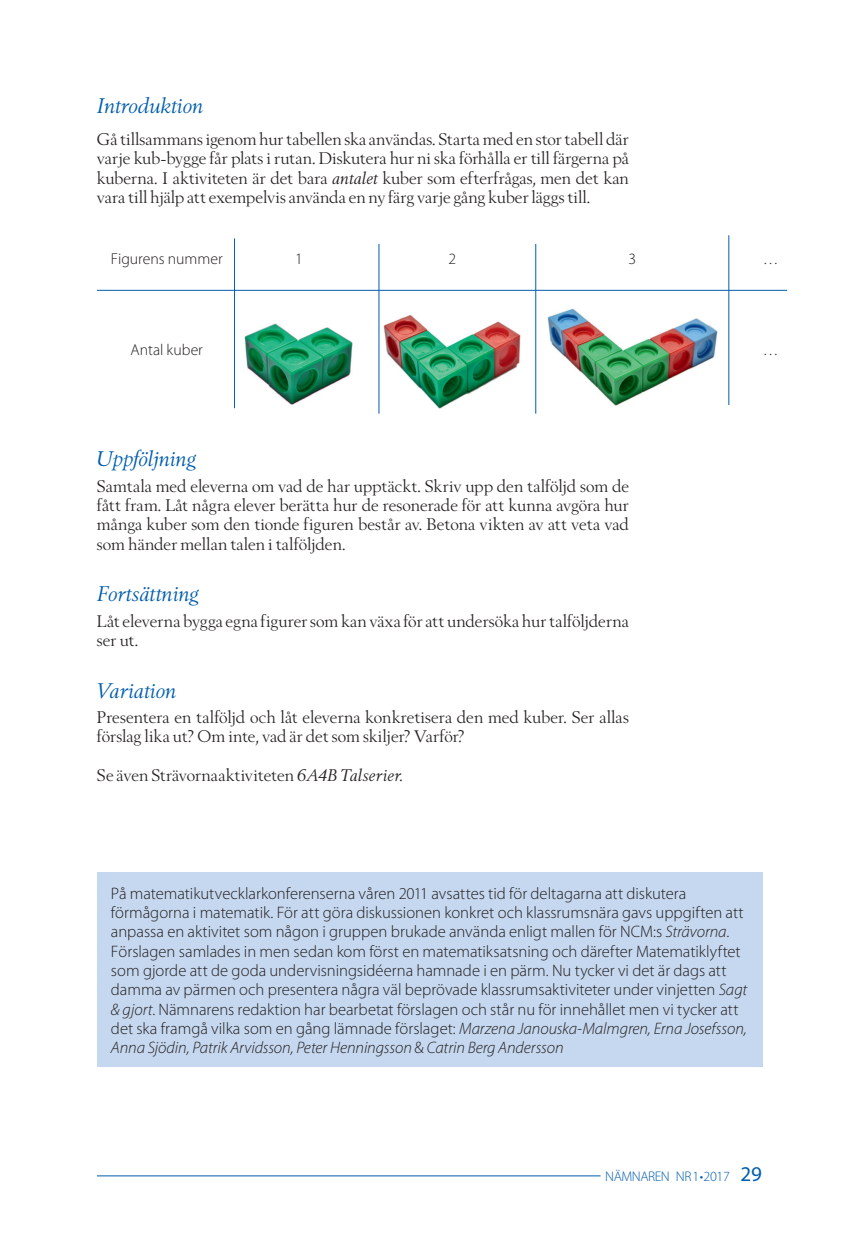
<style>
.page{position:relative;width:859px;height:1241px;background:#fff}
.page>*{position:absolute;margin:0;border:0;box-sizing:border-box;transform-origin:0 0}
.t1{font:italic 21px "Berling Nova Display Pro";letter-spacing:-.01em;color:#015dad}
.t2{font:16.62px/19.2px "Berling Nova Display Pro";letter-spacing:.005em;color:#231f20;text-align:justify}
.t3{font:300 16.62px/19.2px "Myriad Pro";letter-spacing:-.005em;color:#231f20}
.t4{font:300 15.75px "Myriad Pro";color:#231f20}
.t5{font:300 14px "Myriad Pro";letter-spacing:-.03em;color:#015dad}
.s1{font-style:italic}
.s2{font-weight:400;font-size:21px}
</style>
<div class="page">
<div style="left:97px;top:872px;width:664px;height:194px;background:#c6d8ef"></div>
<hr style="left:97px;top:290px;width:689px;height:1px;background:#015dad">
<hr style="left:234px;top:238px;width:1px;height:170px;background:#015dad">
<hr style="left:378px;top:244px;width:1px;height:169px;background:#015dad">
<hr style="left:535px;top:244px;width:1px;height:169px;background:#015dad">
<hr style="left:728px;top:235px;width:1px;height:170px;background:#015dad">
<img style="left:245px;top:323px;width:108px;height:81px">
<img style="left:384px;top:315px;width:136px;height:93px">
<img style="left:547px;top:308px;width:170px;height:97px">
<hr style="left:97px;top:1175px;width:503px;height:1px;background:#015dad">
<p class="t1" style="left:97px;top:94px;width:108px">Introduktion</p>
<p class="t2" style="left:97px;top:129px;width:533px">Gå tillsammans igenom hur tabellen ska användas. Starta med en stor tabell där varje kub-bygge får plats i rutan. Diskutera hur ni ska förhålla er till färgerna på kuberna. I aktiviteten är det bara <span class="s1">antalet</span> kuber som efterfrågas, men det kan vara till hjälp att exempelvis använda en ny färg varje gång kuber läggs till.</p>
<p class="t4" style="left:111px;top:250px;width:113px">Figurens nummer</p>
<p class="t4" style="left:130px;top:341px;width:74px">Antal kuber</p>
<p class="t4" style="left:295px;top:250px;width:9px">1</p>
<p class="t4" style="left:448px;top:250px;width:9px">2</p>
<p class="t4" style="left:628px;top:250px;width:9px">3</p>
<p class="t4" style="left:762px;top:250px;width:17px">…</p>
<p class="t4" style="left:762px;top:341px;width:17px">…</p>
<p class="t1" style="left:97px;top:447px;width:100px">Uppföljning</p>
<p class="t2" style="left:97px;top:476px;width:533px">Samtala med eleverna om vad de har upptäckt. Skriv upp den talföljd som de fått fram. Låt några elever berätta hur de resonerade för att kunna avgöra hur många kuber som den tionde figuren består av. Betona vikten av att veta vad som händer mellan talen i talföljden.</p>
<p class="t1" style="left:97px;top:581px;width:103px">Fortsättning</p>
<p class="t2" style="left:97px;top:611px;width:533px">Låt eleverna bygga egna figurer som kan växa för att undersöka hur talföljderna ser ut.</p>
<p class="t1" style="left:97px;top:678px;width:81px">Variation</p>
<p class="t2" style="left:97px;top:707px;width:533px">Presentera en talföljd och låt eleverna konkretisera den med kuber. Ser allas förslag lika ut? Om inte, vad är det som skiljer? Varför?</p>
<p class="t2" style="left:97px;top:765px;width:307px">Se även Strävornaaktiviteten <span class="s1">6A4B Talserier.</span></p>
<p class="t3" style="left:111px;top:883px;width:637px">På matematikutvecklarkonferenserna våren 2011 avsattes tid för deltagarna att diskutera förmågorna i matematik. För att göra diskussionen konkret och klassrumsnära gavs uppgiften att anpassa en aktivitet som någon i gruppen brukade använda enligt mallen för NCM:s <span class="s1">Strävorna</span>.<br>Förslagen samlades in men sedan kom först en matematiksatsning och därefter Matematiklyftet som gjorde att de goda undervisningsidéerna hamnade i en pärm. Nu tycker vi det är dags att damma av pärmen och presentera några väl beprövade klassrumsaktiviteter under vinjetten <span class="s1">Sagt &amp; gjort</span>. Nämnarens redaktion har bearbetat förslagen och står nu för innehållet men vi tycker att det ska framgå vilka som en gång lämnade förslaget: <span class="s1">Marzena Janouska-Malmgren, Erna Josefsson, Anna Sjödin, Patrik Arvidsson, Peter Henningsson</span> &amp; <span class="s1">Catrin Berg Andersson</span></p>
<p class="t5" style="left:605px;top:1168px;width:158px">NÄMNAREN NR1•2017 <span class="s2">29</span></p>
</div>
